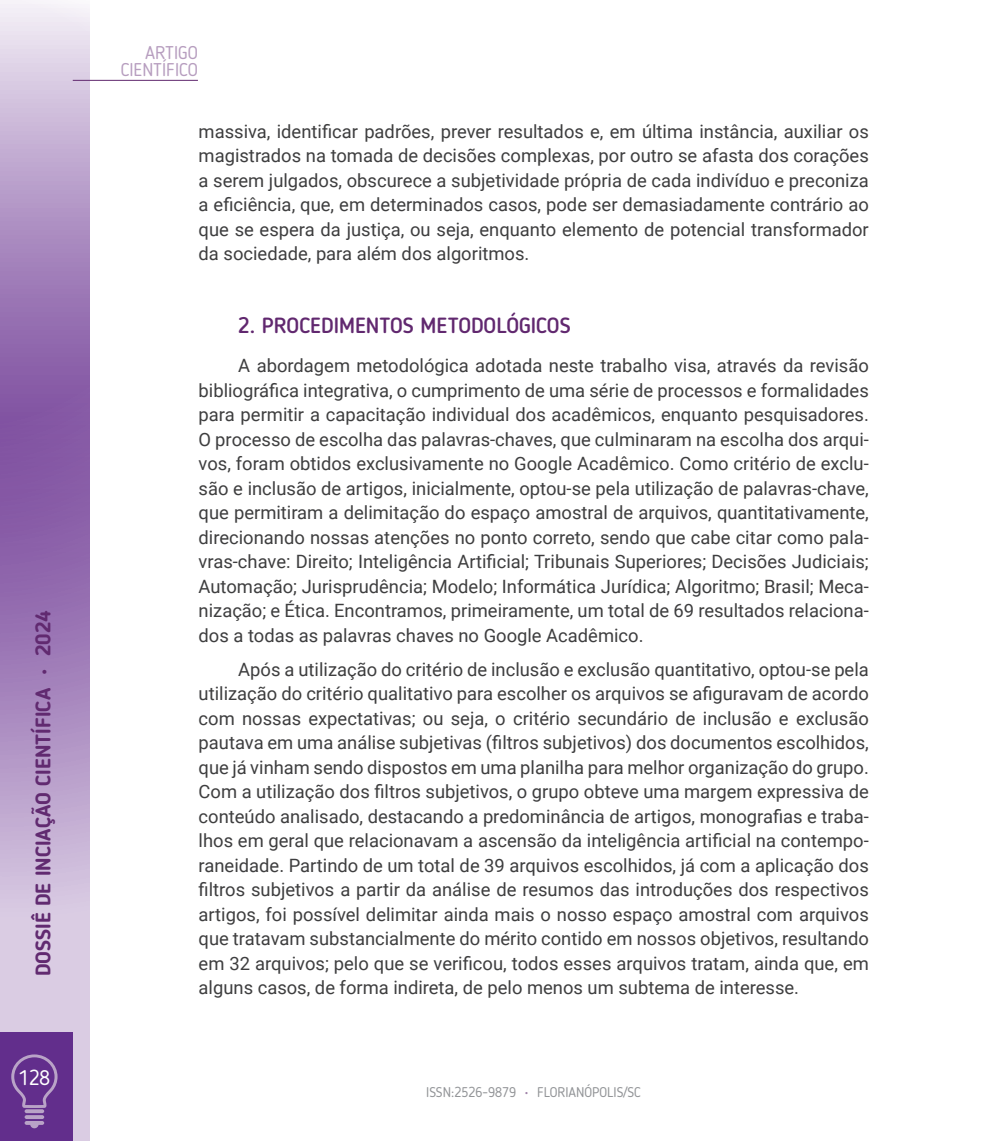
<style>
.page{position:relative;width:993px;height:1141px;background:#fff}
.page>*{position:absolute;margin:0;border:0;box-sizing:border-box;transform-origin:0 0}
.t1{font:500 21.88px "Blogger Sans";color:#61286f}
.t2{font:700 21px "Blogger Sans";color:#612a70}
.t3{font:21px "Blogger Sans";color:#fff}
.t4{font:18.38px/24.5px "Roboto";color:#3e3e3f;text-align:justify}
.t5{font:18.38px/17.5px "Blogger Sans";color:#b79ebf;text-align:right}
.t6{font:14px "Blogger Sans";color:#939598}
.s1{color:#9f81a7}
</style>
<div class="page">
<svg style="left:0;top:0;width:89px;height:1141px;background:#b296c6"></svg>
<hr style="left:73px;top:80px;width:125px;height:1px;background:#61286f">
<div style="left:0;top:1033px;width:73px;height:108px;background:#622e8c"></div>
<svg style="left:25px;top:1121px;width:19px;height:7px"></svg>
<svg style="left:25px;top:1115px;width:19px;height:4px"></svg>
<svg style="left:25px;top:1109px;width:19px;height:4px"></svg>
<svg style="left:11px;top:1054px;width:47px;height:54px"></svg>
<p class="t2" style="left:30px;top:976px;width:367px;rotate:-90deg">DOSSIÊ DE INCIAÇÃO CIENTÍFICA • 2024</p>
<p class="t3" style="left:19px;top:1065px;width:33px">128</p>
<p class="t5" style="left:121px;top:44px;width:79px">ARTIGO<br>CIENTÍFICO</p>
<p class="t4" style="left:198px;top:118px;width:671px">massiva, identificar padrões, prever resultados e, em última instância, auxiliar os magistrados na tomada de decisões complexas, por outro se afasta dos corações a serem julgados, obscurece a subjetividade própria de cada indivíduo e preconiza a eficiência, que, em determinados casos, pode ser demasiadamente contrário ao que se espera da justiça, ou seja, enquanto elemento de potencial transformador da sociedade, para além dos algoritmos.</p>
<p class="t1" style="left:238px;top:312px;width:334px">2. PROCEDIMENTOS METODOLÓGICOS</p>
<p class="t4" style="left:198px;top:353px;width:671px;text-indent:40px">A abordagem metodológica adotada neste trabalho visa, através da revisão bibliográfica integrativa, o cumprimento de uma série de processos e formalidades para permitir a capacitação individual dos acadêmicos, enquanto pesquisadores.<br>O processo de escolha das palavras-chaves, que culminaram na escolha dos arqui&shy;vos, foram obtidos exclusivamente no Google Acadêmico. Como critério de exclu&shy;são e inclusão de artigos, inicialmente, optou-se pela utilização de palavras-chave, que permitiram a delimitação do espaço amostral de arquivos, quantitativamente, direcionando nossas atenções no ponto correto, sendo que cabe citar como pala&shy;vras-chave: Direito; Inteligência Artificial; Tribunais Superiores; Decisões Judiciais; Automação; Jurisprudência; Modelo; Informática Jurídica; Algoritmo; Brasil; Meca&shy;nização; e Ética. Encontramos, primeiramente, um total de 69 resultados relaciona&shy;dos a todas as palavras chaves no Google Acadêmico.</p>
<p class="t4" style="left:198px;top:656px;width:671px;text-indent:40px">Após a utilização do critério de inclusão e exclusão quantitativo, optou-se pela utilização do critério qualitativo para escolher os arquivos se afiguravam de acordo com nossas expectativas; ou seja, o critério secundário de inclusão e exclusão pautava em uma análise subjetivas (filtros subjetivos) dos documentos escolhidos, que já vinham sendo dispostos em uma planilha para melhor organização do grupo.<br>Com a utilização dos filtros subjetivos, o grupo obteve uma margem expressiva de conteúdo analisado, destacando a predominância de artigos, monografias e traba&shy;lhos em geral que relacionavam a ascensão da inteligência artificial na contempo&shy;raneidade. Partindo de um total de 39 arquivos escolhidos, já com a aplicação dos filtros subjetivos a partir da análise de resumos das introduções dos respectivos artigos, foi possível delimitar ainda mais o nosso espaço amostral com arquivos que tratavam substancialmente do mérito contido em nossos objetivos, resultando em 32 arquivos; pelo que se verificou, todos esses arquivos tratam, ainda que, em alguns casos, de forma indireta, de pelo menos um subtema de interesse.</p>
<p class="t6" style="left:426px;top:1084px;width:216px">ISSN:2526-9879 <span class="s1">•</span> FLORIANÓPOLIS/SC</p>
</div>
